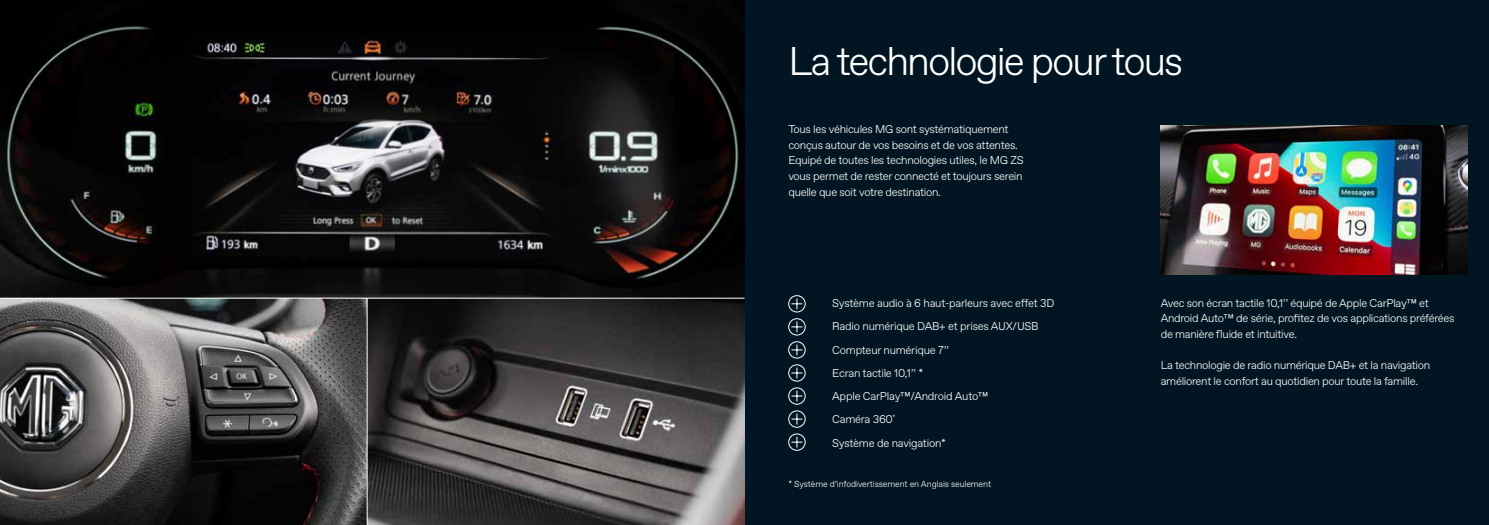
<style>
.page{position:relative;width:1489px;height:525px;background:#fff}
.page>*{position:absolute;margin:0;border:0;box-sizing:border-box;transform-origin:0 0}
.t1{font:300 40px "Favorit Std";letter-spacing:-.05em;color:#fff}
.t2{font:300 11.25px/15.6px "Favorit Std";letter-spacing:-.025em;color:#fff}
.t3{font:300 8.75px "Favorit Std";letter-spacing:-.01em;color:#fff}
</style>
<div class="page">
<div style="left:0;top:0;width:1488px;height:524px;background:#011622"></div>
<img style="left:1160px;top:126px;width:307px;height:148px">
<img style="left:0;top:0;width:745px;height:298px">
<svg style="left:0;top:299px;width:367px;height:225px"></svg>
<svg style="left:368px;top:298px;width:377px;height:226px"></svg>
<svg style="left:788px;top:295px;width:17px;height:17px"></svg>
<svg style="left:788px;top:341px;width:17px;height:17px"></svg>
<svg style="left:788px;top:387px;width:17px;height:17px"></svg>
<svg style="left:788px;top:318px;width:17px;height:17px"></svg>
<svg style="left:788px;top:364px;width:17px;height:17px"></svg>
<svg style="left:788px;top:410px;width:17px;height:17px"></svg>
<svg style="left:788px;top:433px;width:17px;height:17px"></svg>
<hr style="left:0;top:298px;width:744px;height:1px;background:#fff">
<hr style="left:367px;top:298px;width:1px;height:226px;background:#fff">
<h1 class="t1" style="left:788px;top:34px;width:396px">La technologie pour tous</h1>
<p class="t2" style="left:788px;top:121px;width:237px">Tous les véhicules MG sont systématiquement conçus autour de vos besoins et de vos attentes.<br>Equipé de toutes les technologies utiles, le MG ZS vous permet de rester connecté et toujours serein quelle que soit votre destination.</p>
<p class="t2" style="left:832px;top:294px;width:223px">Système audio à 6 haut-parleurs avec effet 3D</p>
<p class="t2" style="left:832px;top:318px;width:208px">Radio numérique DAB+ et prises AUX/USB</p>
<p class="t2" style="left:832px;top:341px;width:118px">Compteur numérique 7’’</p>
<p class="t2" style="left:832px;top:364px;width:92px">Ecran tactile 10,1’’ *</p>
<p class="t2" style="left:832px;top:388px;width:157px">Apple CarPlay™/Android Auto™</p>
<p class="t2" style="left:832px;top:434px;width:115px">Système de navigation*</p>
<p class="t3" style="left:788px;top:477px;width:204px">* Système d’infodivertissement en Anglais seulement</p>
<p class="t2" style="left:832px;top:411px;width:67px">Caméra 360 ̊</p>
<p class="t2" style="left:1160px;top:294px;width:295px">Avec son écran tactile 10,1’’ équipé de Apple CarPlay™ et<br>Android Auto™ de série, profitez de vos applications préférées de manière fluide et intuitive.</p>
<p class="t2" style="left:1160px;top:357px;width:271px">La technologie de radio numérique DAB+ et la navigation améliorent le confort au quotidien pour toute la famille.</p>
</div>
